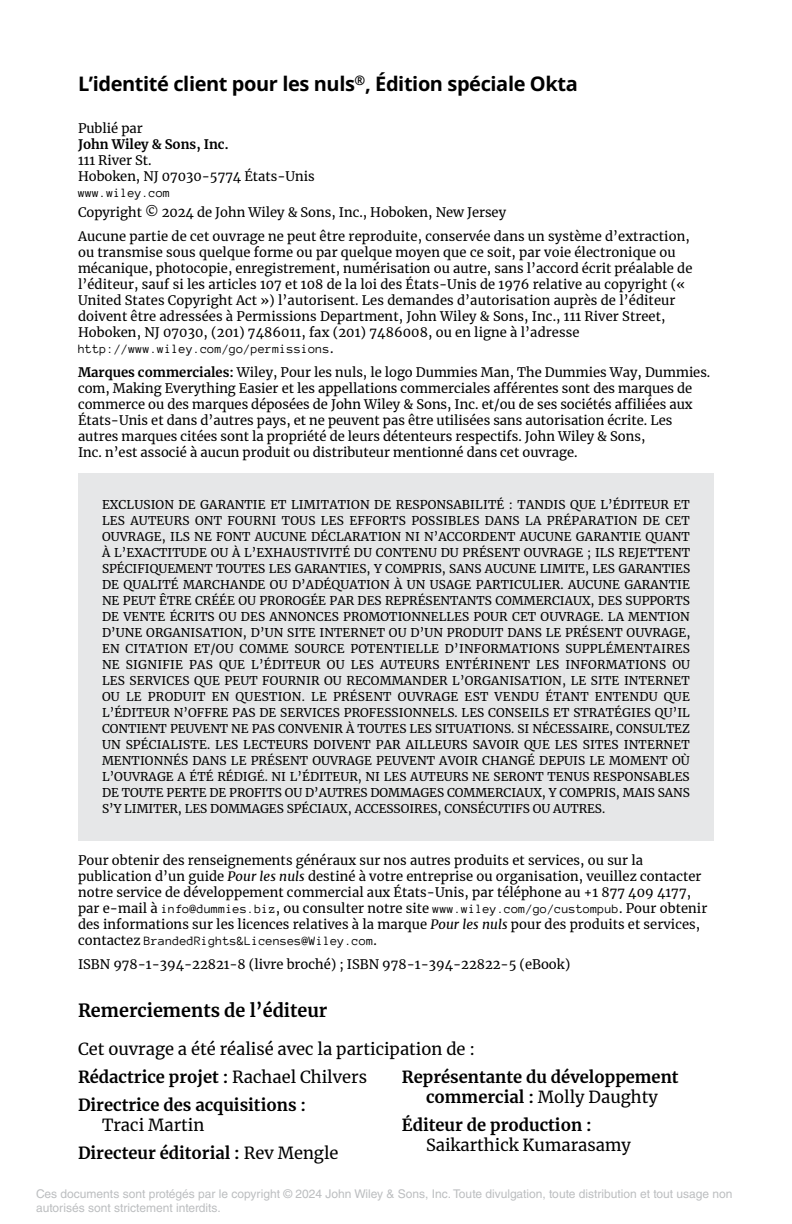
<style>
.page{position:relative;width:792px;height:1224px;background:#fff}
.page>*{position:absolute;margin:0;border:0;box-sizing:border-box;transform-origin:0 0}
.t1{font:700 20px "Open Sans";letter-spacing:-.02em;color:#000}
.t2{font:700 18px "Merriweather";color:#000}
.t3{font:16.4px/28px "Merriweather";color:#000}
.t4{font:700 16.4px/20px "Merriweather";color:#000;text-align:center}
.t5{font:13px/16px "Merriweather";letter-spacing:.005em;color:#000}
.t6{font:13px "Anonymous Pro";letter-spacing:.005em;color:#000}
.t7{font:700 13px "Merriweather";color:#000}
.t8{font:12px/16px "Merriweather";color:#000;text-align:justify}
.t9{font:12px/14.4px "Helvetica LT Std";color:#bcbec0}
.s1{font-family:"Merriweather"}
.s2{font-weight:700}
.s3{font-style:italic}
.s4{font-family:"Anonymous Pro"}
.s5{font-weight:400}
</style>
<div class="page">
<div style="left:78px;top:474px;width:636px;height:367px;background:#e6e7e8"></div>
<h1 class="t1" style="left:78px;top:70px;width:501px">L’identité client pour les nuls<sup>®</sup>, Édition spéciale Okta</h1>
<p class="t5" style="left:78px;top:120px;width:66px">Publié par</p>
<p class="t7" style="left:78px;top:136px;width:152px">John Wiley &amp; Sons, Inc.</p>
<p class="t5" style="left:78px;top:152px;width:238px">111 River St.<br>Hoboken, NJ 07030-5774 États-Unis</p>
<p class="t6" style="left:78px;top:186px;width:94px">www.wiley.com</p>
<p class="t5" style="left:78px;top:200px;width:613px;line-height:24px">Copyright © 2024 de John Wiley &amp; Sons, Inc., Hoboken, New Jersey<br>Aucune partie de cet ouvrage ne peut être reproduite, conservée dans un système d’extraction,</p>
<p class="t5" style="left:78px;top:244px;width:616px">ou transmise sous quelque forme ou par quelque moyen que ce soit, par voie électronique ou mécanique, photocopie, enregistrement, numérisation ou autre, sans l’accord écrit préalable de l’éditeur, sauf si les articles 107 et 108 de la loi des États-Unis de 1976 relative au copyright (« United States Copyright Act ») l’autorisent. Les demandes d’autorisation auprès de l’éditeur doivent être adressées à Permissions Department, John Wiley &amp; Sons, Inc., 111 River Street, Hoboken, NJ 07030, (201) 7486011, fax (201) 7486008, ou en ligne à l’adresse</p>
<p class="t6" style="left:78px;top:342px;width:257px">http://www.wiley.com/go/permissions<span class="s1">.</span></p>
<p class="t5" style="left:78px;top:364px;width:634px"><span class="s2">Marques commerciales:</span> Wiley, Pour les nuls, le logo Dummies Man, The Dummies Way, Dummies. com, Making Everything Easier et les appellations commerciales afférentes sont des marques de commerce ou des marques déposées de John Wiley &amp; Sons, Inc. et/ou de ses sociétés affiliées aux États-Unis et dans d’autres pays, et ne peuvent pas être utilisées sans autorisation écrite. Les autres marques citées sont la propriété de leurs détenteurs respectifs. John Wiley &amp; Sons,<br>Inc. n’est associé à aucun produit ou distributeur mentionné dans cet ouvrage.</p>
<p class="t8" style="left:102px;top:497px;width:590px">EXCLUSION DE GARANTIE ET LIMITATION DE RESPONSABILITÉ : TANDIS QUE L’ÉDITEUR ET LES AUTEURS ONT FOURNI TOUS LES EFFORTS POSSIBLES DANS LA PRÉPARATION DE CET OUVRAGE, ILS NE FONT AUCUNE DÉCLARATION NI N’ACCORDENT AUCUNE GARANTIE QUANT À L’EXACTITUDE OU À L’EXHAUSTIVITÉ DU CONTENU DU PRÉSENT OUVRAGE ; ILS REJETTENT SPÉCIFIQUEMENT TOUTES LES GARANTIES, Y COMPRIS, SANS AUCUNE LIMITE, LES GARANTIES DE QUALITÉ MARCHANDE OU D’ADÉQUATION À UN USAGE PARTICULIER. AUCUNE GARANTIE NE PEUT ÊTRE CRÉÉE OU PROROGÉE PAR DES REPRÉSENTANTS COMMERCIAUX, DES SUPPORTS DE VENTE ÉCRITS OU DES ANNONCES PROMOTIONNELLES POUR CET OUVRAGE. LA MENTION D’UNE ORGANISATION, D’UN SITE INTERNET OU D’UN PRODUIT DANS LE PRÉSENT OUVRAGE, EN CITATION ET/OU COMME SOURCE POTENTIELLE D’INFORMATIONS SUPPLÉMENTAIRES NE SIGNIFIE PAS QUE L’ÉDITEUR OU LES AUTEURS ENTÉRINENT LES INFORMATIONS OU LES SERVICES QUE PEUT FOURNIR OU RECOMMANDER L’ORGANISATION, LE SITE INTERNET OU LE PRODUIT EN QUESTION. LE PRÉSENT OUVRAGE EST VENDU ÉTANT ENTENDU QUE L’ÉDITEUR N’OFFRE PAS DE SERVICES PROFESSIONNELS. LES CONSEILS ET STRATÉGIES QU’IL CONTIENT PEUVENT NE PAS CONVENIR À TOUTES LES SITUATIONS. SI NÉCESSAIRE, CONSULTEZ UN SPÉCIALISTE. LES LECTEURS DOIVENT PAR AILLEURS SAVOIR QUE LES SITES INTERNET MENTIONNÉS DANS LE PRÉSENT OUVRAGE PEUVENT AVOIR CHANGÉ DEPUIS LE MOMENT OÙ L’OUVRAGE A ÉTÉ RÉDIGÉ. NI L’ÉDITEUR, NI LES AUTEURS NE SERONT TENUS RESPONSABLES DE TOUTE PERTE DE PROFITS OU D’AUTRES DOMMAGES COMMERCIAUX, Y COMPRIS, MAIS SANS S’Y LIMITER, LES DOMMAGES SPÉCIAUX, ACCESSOIRES, CONSÉCUTIFS OU AUTRES.</p>
<p class="t5" style="left:78px;top:852px;width:631px">Pour obtenir des renseignements généraux sur nos autres produits et services, ou sur la publication d’un guide <span class="s3">Pour les nuls</span> destiné à votre entreprise ou organisation, veuillez contacter notre service de développement commercial aux États-Unis, par téléphone au +1 877 409 4177, par e-mail à <span class="s4">info@dummies.biz</span>, ou consulter notre site <span class="s4">www.wiley.com/go/custompub</span>. Pour obtenir des informations sur les licences relatives à la marque <span class="s3">Pour les nuls</span> pour des produits et services,</p>
<p class="t6" style="left:78px;top:934px;width:300px"><span class="s1">contactez</span> BrandedRights&amp;Licenses@Wiley.com<span class="s1">.</span></p>
<p class="t5" style="left:78px;top:956px;width:494px">ISBN 978-1-394-22821-8 (livre broché) ; ISBN 978-1-394-22822-5 (eBook)</p>
<h2 class="t2" style="left:78px;top:998px;width:251px">Remerciements de l’éditeur</h2>
<p class="t3" style="left:78px;top:1035px;width:399px">Cet ouvrage a été réalisé avec la participation de :<br><span class="s2">Rédactrice projet :</span> Rachael Chilvers<br><span class="s2">Directrice des acquisitions :</span></p>
<p class="t3" style="left:78px;top:1111px;width:262px;text-indent:24px">Traci Martin<br><span class="s2">Directeur éditorial :</span> Rev Mengle</p>
<p class="t4" style="left:402px;top:1067px;width:278px">Représentante du développement commercial : <span class="s5">Molly Daughty</span></p>
<p class="t4" style="left:402px;top:1115px;width:191px">Éditeur de production :</p>
<p class="t3" style="left:426px;top:1131px;width:206px">Saikarthick Kumarasamy</p>
<p class="t9" style="left:36px;top:1186px;width:698px">Ces documents sont protégés par le copyright © 2024 John Wiley &amp; Sons, Inc. Toute divulgation, toute distribution et tout usage non autorisés sont strictement interdits.</p>
</div>
